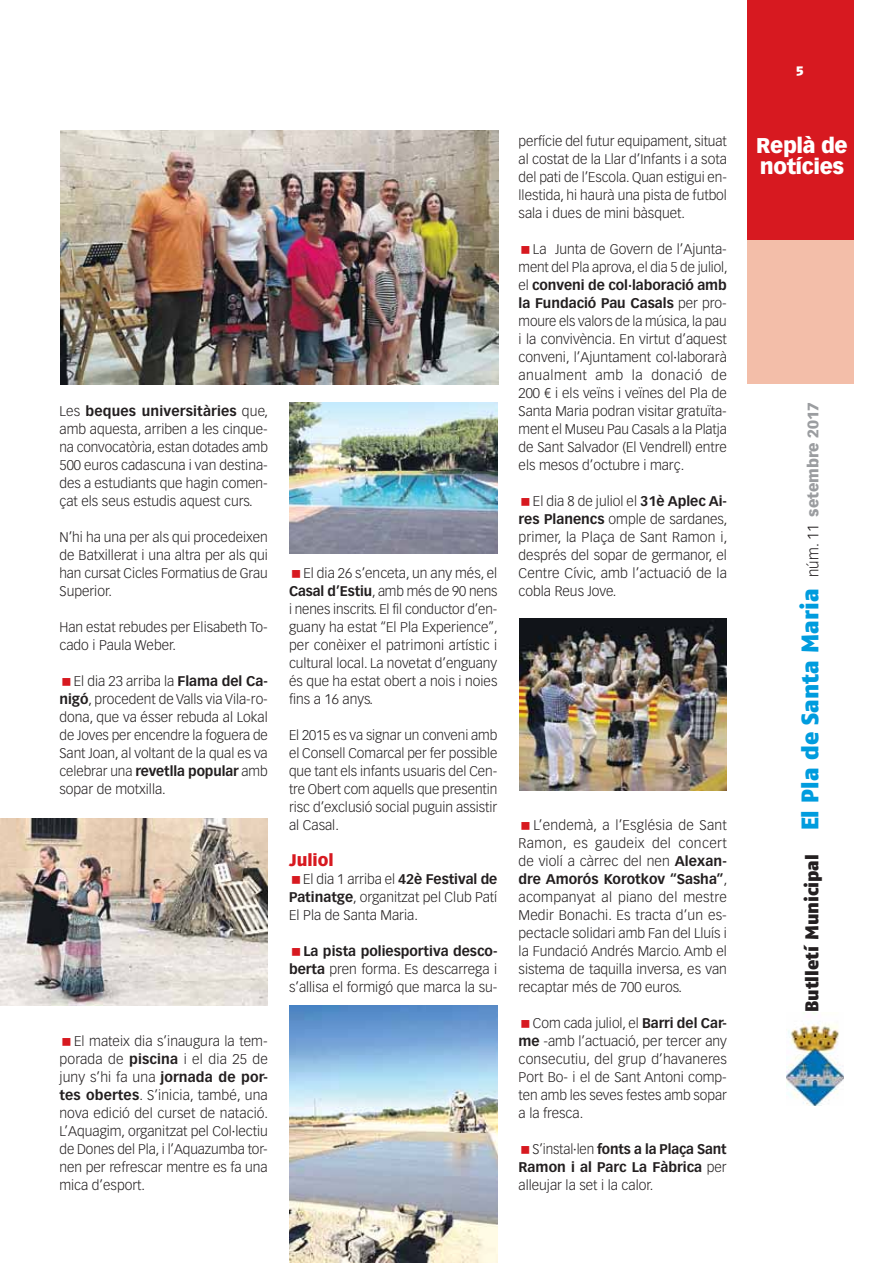
<style>
.page{position:relative;width:893px;height:1263px;background:#fff}
.page>*{position:absolute;margin:0;border:0;box-sizing:border-box;transform-origin:0 0}
.t1{font:900 21px/21px "Vectora LH";letter-spacing:-.02em;color:#fff}
.t2{font:900 18.6px "Fago No";color:#231f20}
.t3{font:900 16.5px "Vectora LH";color:#d71920}
.t4{font:300 13.8px/18px "Vectora LH";color:#231f20;text-align:justify}
.t5{font:700 13.8px/18px "Vectora LH";letter-spacing:.005em;color:#231f20;text-align:justify}
.t6{font:900 13.5px "Fago No";color:#fff}
.s1{font-weight:700}
.s2{font-weight:300}
.s3{font-size:24px;color:#009cde}
.s4{font-family:"Vectora LH";font-weight:300;font-size:15px}
.s5{font-family:"Vectora LH";font-size:15px;color:#9b9da0}
</style>
<div class="page">
<img style="left:786px;top:1013px;width:58px;height:92px">
<img style="left:0;top:818px;width:268px;height:188px">
<div style="left:747px;top:131px;width:106px;height:253px;background:#f3bea9"></div>
<div style="left:747px;top:0;width:106px;height:240px;background:#d71920"></div>
<img style="left:289px;top:402px;width:208px;height:152px">
<img style="left:61px;top:131px;width:437px;height:253px">
<img style="left:289px;top:1006px;width:208px;height:257px">
<img style="left:519px;top:619px;width:208px;height:171px">
<p class="t4" style="left:60px;top:403px;width:210px">Les <span class="s1">beques universitàries</span> que, amb aquesta, arriben a les cinque&shy;na convocatòria, estan dotades amb 500 euros cadascuna i van destina&shy;des a estudiants que hagin comen&shy;çat els seus estudis aquest curs.</p>
<p class="t4" style="left:60px;top:529px;width:210px">N’hi ha una per als qui procedeixen de Batxillerat i una altra per als qui han cursat Cicles Formatius de Grau Superior.</p>
<p class="t4" style="left:60px;top:619px;width:210px">Han estat rebudes per Elisabeth To&shy;cado i Paula Weber.</p>
<p class="t4" style="left:60px;top:673px;width:210px;text-indent:14px">El dia 23 arriba la <span class="s1">Flama del Ca&shy;nigó</span>, procedent de Valls via Vila-ro&shy;dona, que va ésser rebuda al Lokal de Joves per encendre la foguera de Sant Joan, al voltant de la qual es va celebrar una <span class="s1">revetlla popular</span> amb sopar de motxilla.</p>
<p class="t4" style="left:60px;top:1033px;width:210px;text-indent:14px">El mateix dia s’inaugura la tem&shy;porada de <span class="s1">piscina</span> i el dia 25 de juny s’hi fa una <span class="s1">jornada de por&shy;tes obertes</span>. S’inicia, també, una nova edició del curset de natació.<br>L’Aquagim, organitzat pel Col·lectiu de Dones del Pla, i l’Aquazumba tor&shy;nen per refrescar mentre es fa una mica d’esport.</p>
<p class="t4" style="left:289px;top:565px;width:210px;text-indent:14px">El dia 26 s’enceta, un any més, el <span class="s1">Casal d’Estiu</span>, amb més de 90 nens i nenes inscrits. El fil conductor d’en&shy;guany ha estat “El Pla Experience”, per conèixer el patrimoni artístic i cultural local. La novetat d’enguany és que ha estat obert a nois i noies fins a 16 anys.</p>
<p class="t4" style="left:289px;top:727px;width:210px">El 2015 es va signar un conveni amb el Consell Comarcal per fer possible que tant els infants usuaris del Cen&shy;tre Obert com aquells que presentin risc d’exclusió social puguin assistir al Casal.</p>
<p class="t3" style="left:289px;top:853px;width:46px">Juliol</p>
<p class="t4" style="left:289px;top:871px;width:210px;text-indent:14px">El dia 1 arriba el <span class="s1">42è Festival de Patinatge</span>, organitzat pel Club Patí El Pla de Santa Maria.</p>
<p class="t4" style="left:289px;top:943px;width:210px;text-indent:14px"><span class="s1">La pista poliesportiva desco&shy;berta</span> pren forma. Es descarrega i s’allisa el formigó que marca la su-</p>
<p class="t4" style="left:519px;top:133px;width:210px">perfície del futur equipament, situat al costat de la Llar d’Infants i a sota del pati de l’Escola. Quan estigui en&shy;llestida, hi haurà una pista de futbol sala i dues de mini bàsquet.</p>
<p class="t4" style="left:519px;top:241px;width:210px;text-indent:14px">La Junta de Govern de l’Ajunta&shy;ment del Pla aprova, el dia 5 de juliol, el <span class="s1">conveni de col·laboració amb la Fundació Pau Casals</span> per pro&shy;moure els valors de la música, la pau i la convivència. En virtut d’aquest conveni, l’Ajuntament col·laborarà anualment amb la donació de 200 € i els veïns i veïnes del Pla de Santa Maria podran visitar gratuïta&shy;ment el Museu Pau Casals a la Platja de Sant Salvador (El Vendrell) entre els mesos d’octubre i març.</p>
<p class="t4" style="left:519px;top:493px;width:210px;text-indent:14px">El dia 8 de juliol el <span class="s1">31è Aplec Ai&shy;res Planencs</span> omple de sardanes, primer, la Plaça de Sant Ramon i, després del sopar de germanor, el Centre Cívic, amb l’actuació de la cobla Reus Jove.</p>
<p class="t4" style="left:519px;top:817px;width:210px;text-indent:15px">L’endemà, a l’Església de Sant Ramon, es gaudeix del concert de violí a càrrec del nen <span class="s1">Alexan&shy;dre Amorós Korotkov “Sasha”</span>, acompanyat al piano del mestre Medir Bonachi. Es tracta d’un es&shy;pectacle solidari amb Fan del Lluís i la Fundació Andrés Marcio. Amb el sistema de taquilla inversa, es van recaptar més de 700 euros.</p>
<p class="t4" style="left:519px;top:1015px;width:210px;text-indent:14px">Com cada juliol, el <span class="s1">Barri del Car&shy;me</span> -amb l’actuació, per tercer any consecutiu, del grup d’havaneres Port Bo- i el de Sant Antoni comp&shy;ten amb les seves festes amb sopar a la fresca.</p>
<p class="t5" style="left:519px;top:1141px;width:210px;text-indent:14px"><span class="s2">S’instal·len</span> fonts a la Plaça Sant Ramon i al Parc La Fàbrica <span class="s2">per alleujar la set i la calor.</span></p>
<p class="t6" style="left:796px;top:64px;width:9px">5</p>
<h1 class="t1" style="left:756px;top:136px;width:93px">Replà de notícies</h1>
<h2 class="t2" style="left:805px;top:1012px;width:611px;rotate:-90deg">Butlletí Municipal <span class="s3">El Pla de Santa Maria</span> <span class="s4">núm. 11</span> <span class="s5">setembre 2017</span></h2>
</div>
